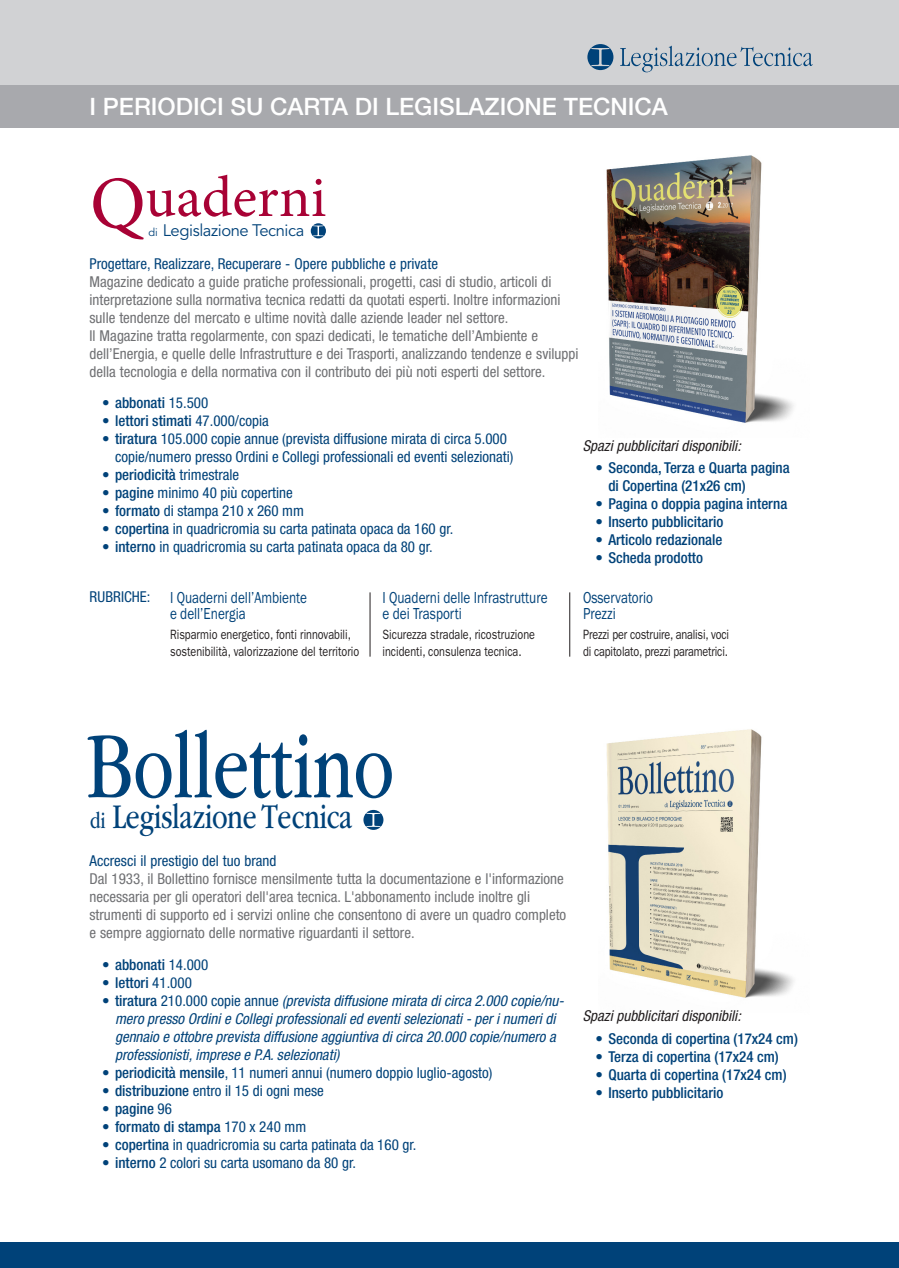
<style>
.page{position:relative;width:899px;height:1268px;background:#fff}
.page>*{position:absolute;margin:0;border:0;box-sizing:border-box;transform-origin:0 0}
.t1{font:96.9px "ITC Garamond Std";color:#004279;scale:.73 1}
.t2{font:58.05px "Minion Pro";color:#a80235}
.t3{font:36.15px "ITC Garamond Std";letter-spacing:-.015em;color:#004279;scale:.75 1}
.t4{font:500 24px "Helvetica Neue LT Com";color:#fff}
.t5{font:16.65px "Avenir";letter-spacing:-.025em;color:#004279}
.t6{font:16.5px/16.5px "Franklin Gothic";color:#004279;scale:.8 1}
.t7{font:condensed 15px/18px "Helvetica Neue LT Com";color:#6f7073}
.t8{font:condensed 15px/18px "Helvetica Neue LT Com";color:#004279}
.t9{font:500 condensed 15px/18px "Helvetica Neue LT Com";color:#004279}
.t10{font:italic condensed 15px/18px "Helvetica Neue LT Com";color:#004279}
.t11{font:italic condensed 15px "Helvetica Neue LT Com";color:#231f20}
.t12{font:13.5px/16.2px "Franklin Gothic LT Com";color:#231f20;scale:.8 1}
.s1{font-size:74.7px}
.s2{font-size:11.1px}
.s3{font-weight:400}
.s4{font-weight:500}
.s5{font-size:23.85px}
.s6{font-weight:500;font-style:normal}
.s7{font-style:normal}
</style>
<div class="page">
<div style="left:0;top:72px;width:898px;height:56px;background:#a8a9ad"></div>
<div style="left:0;top:0;width:898px;height:85px;background:#d1d2d4"></div>
<div style="left:0;top:1242px;width:898px;height:26px;background:#004279"></div>
<svg style="left:620px;top:46px;width:192px;height:26px"></svg>
<svg style="left:587px;top:44px;width:26px;height:26px"></svg>
<img style="left:606px;top:729px;width:188px;height:269px">
<svg style="left:363px;top:810px;width:20px;height:20px"></svg>
<img style="left:606px;top:155px;width:188px;height:268px">
<hr style="left:369px;top:592px;width:1px;height:64px;background:#231f20">
<hr style="left:569px;top:592px;width:1px;height:64px;background:#231f20">
<svg style="left:311px;top:223px;width:15px;height:15px"></svg>
<h3 class="t4" style="left:89px;top:92px;width:579px">I PERIODICI SU CARTA DI LEGISLAZIONE TECNICA</h3>
<h2 class="t2" style="left:90px;top:175px;width:238px"><span class="s1">Q</span>uaderni</h2>
<p class="t5" style="left:149px;top:220px;width:157px"><span class="s2">di</span> Legislazione Tecnica</p>
<p class="t8" style="left:89px;top:254px;width:350px">Progettare, Realizzare, Recuperare - Opere pubbliche e private</p>
<p class="t7" style="left:89px;top:272px;width:490px">Magazine dedicato a guide pratiche professionali, progetti, casi di studio, articoli di interpretazione sulla normativa tecnica redatti da quotati esperti. Inoltre informazioni sulle tendenze del mercato e ultime novità dalle aziende leader nel settore.<br>Il Magazine tratta regolarmente, con spazi dedicati, le tematiche dell’Ambiente e dell’Energia, e quelle delle Infrastrutture e dei Trasporti, analizzando tendenze e sviluppi della tecnologia e della normativa con il contributo dei più noti esperti del settore.</p>
<p class="t9" style="left:102px;top:394px;width:107px">• abbonati <span class="s3">15.500</span></p>
<p class="t9" style="left:102px;top:412px;width:168px">• lettori stimati <span class="s3">47.000/copia</span></p>
<p class="t8" style="left:115px;top:429px;width:400px;text-indent:-13px"><span class="s4">• tiratura</span> 105.000 copie annue (prevista diffusione mirata di circa 5.000 copie/numero presso Ordini e Collegi professionali ed eventi selezionati)</p>
<p class="t9" style="left:102px;top:466px;width:138px">• periodicità <span class="s3">trimestrale</span></p>
<p class="t8" style="left:102px;top:483px;width:192px"><span class="s4">• pagine</span> minimo 40 più copertine</p>
<p class="t8" style="left:102px;top:501px;width:203px"><span class="s4">• formato</span> di stampa 210 x 260 mm</p>
<p class="t8" style="left:102px;top:519px;width:352px"><span class="s4">• copertina</span> in quadricromia su carta patinata opaca da 160 gr.</p>
<p class="t8" style="left:102px;top:537px;width:332px"><span class="s4">• interno</span> in quadricromia su carta patinata opaca da 80 gr.</p>
<p class="t11" style="left:582px;top:437px;width:160px">Spazi pubblicitari disponibili:</p>
<p class="t9" style="left:608px;top:459px;width:183px;text-indent:-13px">• Seconda, Terza e Quarta pagina di Copertina (21x26 cm)</p>
<p class="t9" style="left:595px;top:495px;width:193px">• Pagina o doppia pagina interna</p>
<p class="t9" style="left:595px;top:513px;width:129px">• Inserto pubblicitario</p>
<p class="t9" style="left:595px;top:531px;width:128px">• Articolo redazionale</p>
<p class="t9" style="left:595px;top:549px;width:109px">• Scheda prodotto</p>
<p class="t8" style="left:89px;top:587px;width:62px">RUBRICHE:</p>
<p class="t6" style="left:170px;top:588px;width:173px">I Quaderni dell’Ambiente e dell’Energia</p>
<p class="t12" style="left:170px;top:627px;width:238px">Risparmio energetico, fonti rinnovabili, sostenibilità, valorizzazione del territorio</p>
<p class="t6" style="left:382px;top:588px;width:208px">I Quaderni delle Infrastrutture e dei Trasporti</p>
<p class="t12" style="left:382px;top:627px;width:192px">Sicurezza stradale, ricostruzione incidenti, consulenza tecnica.</p>
<p class="t6" style="left:583px;top:588px;width:89px">Osservatorio<br>Prezzi</p>
<p class="t12" style="left:583px;top:627px;width:184px">Prezzi per costruire, analisi, voci di capitolato, prezzi parametrici.</p>
<h1 class="t1" style="left:86px;top:732px;width:423px">Bollettino</h1>
<h3 class="t3" style="left:90px;top:804px;width:351px"><span class="s5">di</span> Legislazione Tecnica</h3>
<p class="t8" style="left:89px;top:851px;width:188px">Accresci il prestigio del tuo brand</p>
<p class="t7" style="left:89px;top:869px;width:478px">Dal 1933, il Bollettino fornisce mensilmente tutta la documentazione e l'informazione necessaria per gli operatori dell'area tecnica. L'abbonamento include inoltre gli strumenti di supporto ed i servizi online che consentono di avere un quadro completo e sempre aggiornato delle normative riguardanti il settore.</p>
<p class="t9" style="left:102px;top:955px;width:107px">• abbonati <span class="s3">14.000</span></p>
<p class="t9" style="left:102px;top:973px;width:91px">• lettori <span class="s3">41.000</span></p>
<p class="t10" style="left:115px;top:991px;width:448px;text-indent:-13px"><span class="s6">• tiratura</span> <span class="s7">210.000 copie annue</span> (prevista diffusione mirata di circa 2.000 copie/nu&shy;mero presso Ordini e Collegi professionali ed eventi selezionati - per i numeri di gennaio e ottobre prevista diffusione aggiuntiva di circa 20.000 copie/numero a professionisti, imprese e P.A. selezionati)</p>
<p class="t8" style="left:102px;top:1063px;width:391px"><span class="s4">• periodicità mensile</span>, 11 numeri annui (numero doppio luglio-agosto)</p>
<p class="t8" style="left:102px;top:1081px;width:223px"><span class="s4">• distribuzione</span> entro il 15 di ogni mese</p>
<p class="t9" style="left:102px;top:1099px;width:71px">• pagine <span class="s3">96</span></p>
<p class="t9" style="left:102px;top:1117px;width:205px">• formato di stampa <span class="s3">170 x 240 mm</span></p>
<p class="t8" style="left:102px;top:1135px;width:315px"><span class="s4">• copertina</span> in quadricromia su carta patinata da 160 gr.</p>
<p class="t8" style="left:102px;top:1153px;width:255px"><span class="s4">• interno</span> 2 colori su carta usomano da 80 gr.</p>
<p class="t11" style="left:582px;top:1007px;width:160px">Spazi pubblicitari disponibili:</p>
<p class="t9" style="left:595px;top:1029px;width:204px">• Seconda di copertina (17x24 cm)</p>
<p class="t9" style="left:595px;top:1047px;width:185px">• Terza di copertina (17x24 cm)</p>
<p class="t9" style="left:595px;top:1065px;width:192px">• Quarta di copertina (17x24 cm)</p>
<p class="t9" style="left:595px;top:1083px;width:129px">• Inserto pubblicitario</p>
</div>
